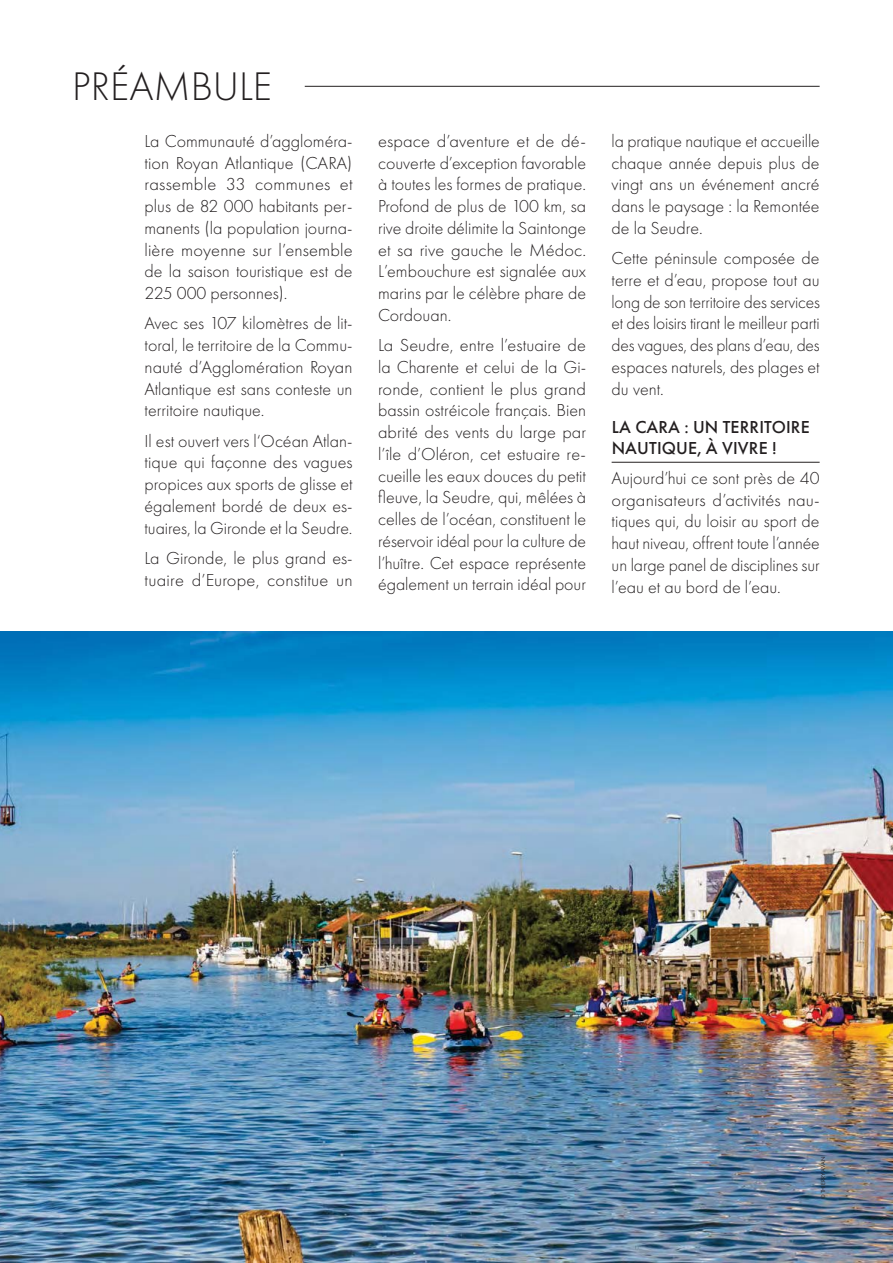
<style>
.page{position:relative;width:893px;height:1263px;background:#fff}
.page>*{position:absolute;margin:0;border:0;box-sizing:border-box;transform-origin:0 0}
.t1{font:300 41.4px "Futura PT";color:#231f20}
.t2{font:300 18px/21.8px "Futura PT";color:#231f20;text-align:justify}
.t3{font:500 18px/21px "Futura PT";letter-spacing:.01em;color:#231f20}
.t4{font:6px "Futura PT";letter-spacing:.01em;color:#231f20}
</style>
<div class="page">
<img style="left:0;top:631px;width:893px;height:632px">
<hr style="left:612px;top:462px;width:208px;height:1px;background:#231f20">
<hr style="left:305px;top:86px;width:515px;height:1px;background:#231f20">
<h1 class="t1" style="left:72px;top:65px;width:201px">PRÉAMBULE</h1>
<p class="t2" style="left:145px;top:131px;width:210px">La Communauté d’aggloméra&shy;tion Royan Atlantique (CARA) rassemble 33 communes et plus de 82 000 habitants per&shy;manents (la population journa&shy;lière moyenne sur l’ensemble de la saison touristique est de 225 000 personnes).</p>
<p class="t2" style="left:145px;top:313px;width:210px">Avec ses 107 kilomètres de lit&shy;toral, le territoire de la Commu&shy;nauté d’Agglomération Royan Atlantique est sans conteste un territoire nautique.</p>
<p class="t2" style="left:145px;top:430px;width:210px">Il est ouvert vers l‘Océan Atlan&shy;tique qui façonne des vagues propices aux sports de glisse et également bordé de deux es&shy;tuaires, la Gironde et la Seudre.</p>
<p class="t2" style="left:145px;top:548px;width:210px">La Gironde, le plus grand es&shy;tuaire d’Europe, constitue un</p>
<p class="t2" style="left:378px;top:131px;width:210px">espace d’aventure et de dé&shy;couverte d’exception favorable à toutes les formes de pratique.<br>Profond de plus de 100 km, sa rive droite délimite la Saintonge et sa rive gauche le Médoc.<br>L’embouchure est signalée aux marins par le célèbre phare de Cordouan.</p>
<p class="t2" style="left:378px;top:335px;width:210px">La Seudre, entre l’estuaire de la Charente et celui de la Gi&shy;ronde, contient le plus grand bassin ostréicole français. Bien abrité des vents du large par l’île d’Oléron, cet estuaire re&shy;cueille les eaux douces du petit fleuve, la Seudre, qui, mêlées à celles de l’océan, constituent le réservoir idéal pour la culture de l’huître. Cet espace représente également un terrain idéal pour</p>
<p class="t2" style="left:612px;top:131px;width:210px">la pratique nautique et accueille chaque année depuis plus de vingt ans un événement ancré dans le paysage : la Remontée de la Seudre.</p>
<p class="t2" style="left:612px;top:248px;width:210px">Cette péninsule composée de terre et d’eau, propose tout au long de son territoire des services et des loisirs tirant le meilleur parti des vagues, des plans d’eau, des espaces naturels, des plages et du vent.</p>
<p class="t3" style="left:612px;top:417px;width:200px">LA CARA : UN TERRITOIRE<br>NAUTIQUE, À VIVRE !</p>
<p class="t2" style="left:612px;top:468px;width:210px">Aujourd’hui ce sont près de 40 organisateurs d’activités nau&shy;tiques qui, du loisir au sport de haut niveau, offrent toute l’année un large panel de disciplines sur l’eau et au bord de l’eau.</p>
<p class="t4" style="left:820px;top:1199px;width:44px;rotate:-90deg">© THIERRY AVAN</p>
</div>
